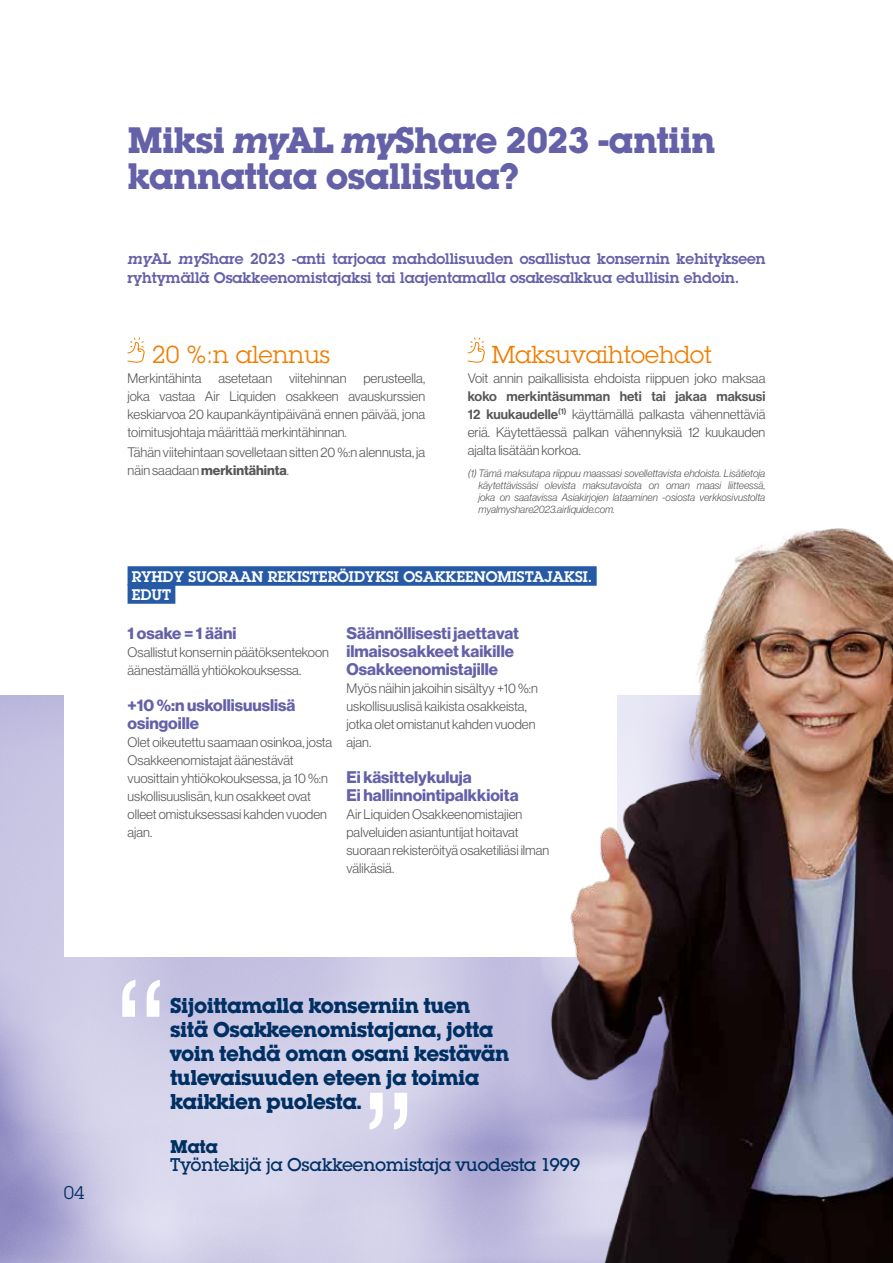
<style>
.page{position:relative;width:893px;height:1263px;background:#fff}
.page>*{position:absolute;margin:0;border:0;box-sizing:border-box;transform-origin:0 0}
.t1{font:700 36px/36px "Lubalin Graph Std";letter-spacing:-.025em;color:#6561a9}
.t2{font:24px "Lubalin Graph Std";color:#ef7d00}
.t3{font:700 21px/24px "Lubalin Graph Std";letter-spacing:-.025em;color:#003063}
.t4{font:500 18px "Lubalin Graph Std";letter-spacing:-.025em;color:#003063}
.t5{font:700 18px "Lubalin Graph Std";color:#003063}
.t6{font:18px "Lubalin Graph Std";color:#003063}
.t7{font:16.5px/18px "N Haas Grotesk DS Std 75 Bd";color:#6561a9}
.t8{font:600 15px/19.5px "Lubalin Graph Std";color:#6561a9}
.t9{font:600 15px/18px "Lubalin Graph Std";color:#fff}
.t10{font:13.5px/18px "N Haas Grotesk DS Std 45 Lt";color:#575756}
.t11{font:13.5px "N Haas Grotesk DS Std 65 Md";color:#575756}
.t12{font:13.5px "N Haas Grotesk DS Std 75 Bd";color:#575756}
.t13{font:10.5px/12px "N Haas Grotesk DS Std 46 Lt It";color:#575756;text-align:justify}
.s1{font-style:italic}
.s2{font-family:"N Haas Grotesk DS Std 45 Lt"}
.s3{font-family:"N Haas Grotesk DS Std 65 Md"}
</style>
<div class="page">
<img style="left:488px;top:528px;width:405px;height:735px">
<div style="left:128px;top:566px;width:469px;height:20px;background:#265aa6"></div>
<div style="left:128px;top:584px;width:47px;height:20px;background:#265aa6"></div>
<svg style="left:127px;top:337px;width:18px;height:26px"></svg>
<svg style="left:467px;top:337px;width:18px;height:26px"></svg>
<svg style="left:122px;top:980px;width:38px;height:37px"></svg>
<svg style="left:370px;top:1093px;width:37px;height:37px"></svg>
<h1 class="t1" style="left:128px;top:122px;width:590px">Miksi <span class="s1">my</span>AL <span class="s1">my</span>Share 2023 -antiin kannattaa osallistua?</h1>
<p class="t8" style="left:128px;top:249px;width:639px"><span class="s1">my</span>AL <span class="s1">my</span>Share 2023 -anti tarjoaa mahdollisuuden osallistua konsernin kehitykseen ryhtymällä Osakkeenomistajaksi tai laajentamalla osakesalkkua edullisin ehdoin.</p>
<h2 class="t2" style="left:152px;top:339px;width:180px">20 %:n alennus</h2>
<p class="t10" style="left:128px;top:369px;width:75px">Merkintähinta</p>
<p class="t10" style="left:218px;top:369px;width:55px">asetetaan</p>
<p class="t10" style="left:289px;top:369px;width:59px">viitehinnan</p>
<p class="t10" style="left:128px;top:369px;width:299px;text-align:justify;text-indent:236px">perusteella, joka vastaa Air Liquiden osakkeen avauskurssien keskiarvoa 20 kaupankäyntipäivänä ennen päivää, jona toimitusjohtaja määrittää merkintähinnan.</p>
<p class="t10" style="left:128px;top:443px;width:299px">Tähän viitehintaan sovelletaan sitten 20 %:n alennusta, ja</p>
<p class="t12" style="left:128px;top:462px;width:163px"><span class="s2">näin saadaan</span> merkintähinta<span class="s2">.</span></p>
<h2 class="t2" style="left:492px;top:339px;width:221px">Maksuvaihtoehdot</h2>
<p class="t10" style="left:468px;top:369px;width:299px">Voit annin paikallisista ehdoista riippuen joko maksaa</p>
<p class="t11" style="left:468px;top:388px;width:299px">koko merkintäsumman heti tai jakaa maksusi</p>
<p class="t10" style="left:468px;top:405px;width:299px;text-align:justify"><span class="s3">12 kuukaudelle</span><sup>(1)</sup> käyttämällä palkasta vähennettäviä eriä. Käytettäessä palkan vähennyksiä 12 kuukauden ajalta lisätään korkoa.</p>
<p class="t13" style="left:478px;top:467px;width:288px;text-indent:-11px">(1) Tämä maksutapa riippuu maassasi sovellettavista ehdoista. Lisätietoja käytettävissäsi olevista maksutavoista on oman maasi liitteessä, joka on saatavissa Asiakirjojen lataaminen -osiosta verkkosivustolta myalmyshare2023.airliquide.com.</p>
<p class="t9" style="left:132px;top:567px;width:462px">RYHDY SUORAAN REKISTERÖIDYKSI OSAKKEENOMISTAJAKSI.<br>EDUT</p>
<p class="t7" style="left:128px;top:624px;width:110px">1 osake = 1 ääni</p>
<p class="t10" style="left:128px;top:643px;width:203px">Osallistut konsernin päätöksentekoon äänestämällä yhtiökokouksessa.</p>
<p class="t7" style="left:128px;top:696px;width:169px">+10 %:n uskollisuuslisä osingoille</p>
<p class="t10" style="left:128px;top:733px;width:206px">Olet oikeutettu saamaan osinkoa, josta<br>Osakkeenomistajat äänestävät vuosittain yhtiökokouksessa, ja 10 %:n uskollisuuslisän, kun osakkeet ovat olleet omistuksessasi kahden vuoden ajan.</p>
<p class="t7" style="left:347px;top:624px;width:174px">Säännöllisesti jaettavat ilmaisosakkeet kaikille<br>Osakkeenomistajille</p>
<p class="t10" style="left:347px;top:679px;width:193px">Myös näihin jakoihin sisältyy +10 %:n uskollisuuslisä kaikista osakkeista, jotka olet omistanut kahden vuoden ajan.</p>
<p class="t7" style="left:347px;top:768px;width:174px">Ei käsittelykuluja<br>Ei hallinnointipalkkioita</p>
<p class="t10" style="left:347px;top:805px;width:204px">Air Liquiden Osakkeenomistajien palveluiden asiantuntijat hoitavat suoraan rekisteröityä osaketiliäsi ilman välikäsiä.</p>
<h3 class="t6" style="left:64px;top:1181px;width:22px">04</h3>
<h3 class="t3" style="left:170px;top:993px;width:341px">Sijoittamalla konserniin tuen sitä Osakkeenomistajana, jotta voin tehdä oman osani kestävän tulevaisuuden eteen ja toimia kaikkien puolesta.</h3>
<h3 class="t5" style="left:170px;top:1135px;width:50px">Mata</h3>
<h3 class="t4" style="left:170px;top:1154px;width:412px">Työntekijä ja Osakkeenomistaja vuodesta 1999</h3>
</div>
